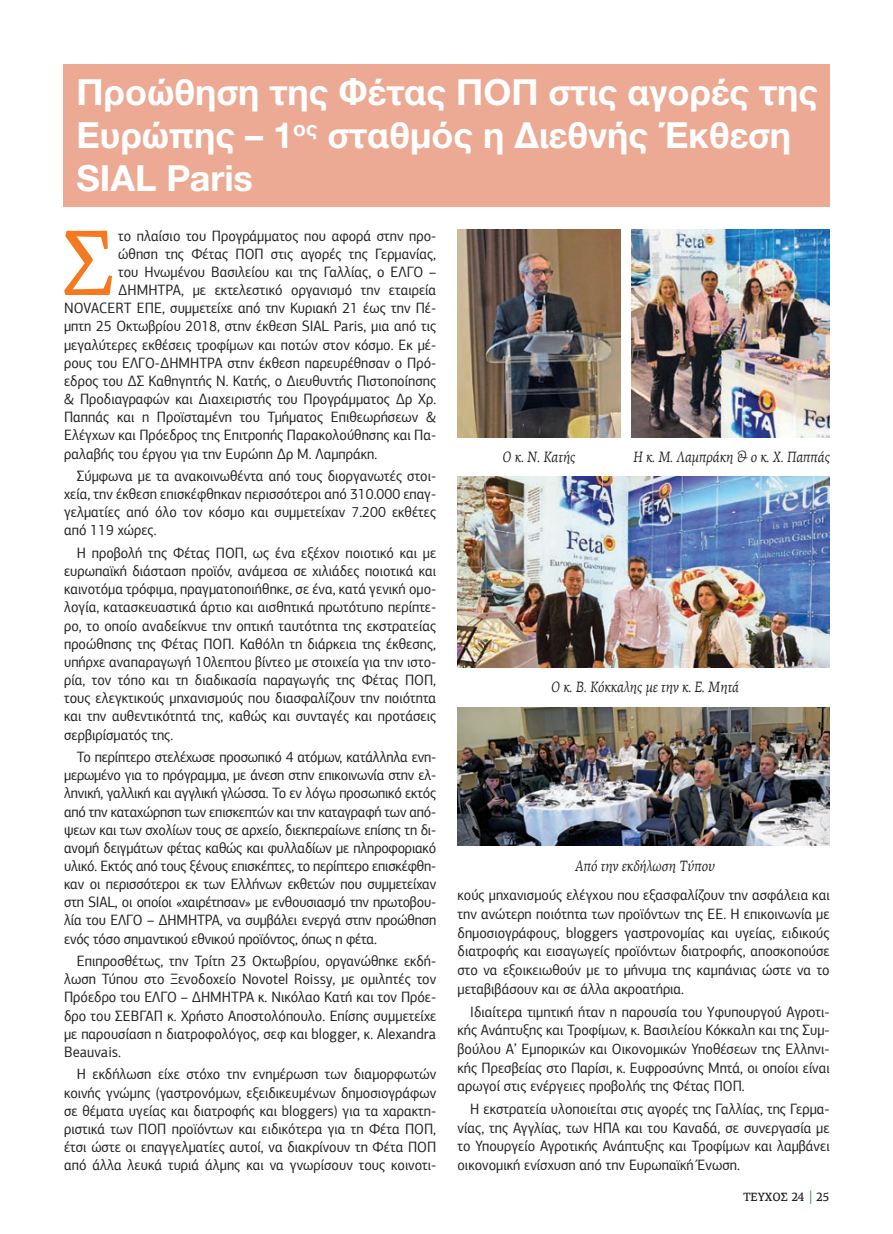
<style>
.page{position:relative;width:893px;height:1234px;background:#fff}
.page>*{position:absolute;margin:0;border:0;box-sizing:border-box;transform-origin:0 0}
.KEIMENO{font:93.3px "PF Agora Serif Pro";color:#f47921;scale:.94 1}
.TITLOS_MIKROS{font:700 36px/43.2px "Helvetica Neue LTW1 G";color:#fff}
.KEIMENO-2{font:15px/18.1px "PF Agora Sans Pro";color:#231f20;text-align:justify;scale:.94 1}
.LEZANTA{font:italic 15px "PF Agora Serif Pro";color:#231f20;scale:.86 1}
.t1{font:500 12px "PF Agora Serif Pro";color:#231f20;scale:.94 1}
.s1{font-size:15px;color:#329945}
</style>
<div class="page">
<div style="left:64px;top:64px;width:766px;height:142px;background:#ecaa94"></div>
<img style="left:458px;top:476px;width:372px;height:191px">
<img style="left:458px;top:707px;width:372px;height:138px">
<img style="left:632px;top:230px;width:197px;height:207px">
<img style="left:458px;top:230px;width:163px;height:207px">
<p class="TITLOS_MIKROS" style="left:77px;top:70px;width:743px">Προώθηση της Φέτας ΠΟΠ στις αγορές της<br>Ευρώπης – 1<sup>ος</sup> σταθμός η Διεθνής Έκθεση<br>SIAL Paris</p>
<p class="KEIMENO" style="left:62px;top:207px;width:57px">Σ</p>
<p class="KEIMENO-2" style="left:118px;top:227px;width:340px">το πλαίσιο του Προγράμματος που αφορά στην προ-</p>
<p class="KEIMENO-2" style="left:118px;top:245px;width:340px">ώθηση της Φέτας ΠΟΠ στις αγορές της Γερμανίας,</p>
<p class="KEIMENO-2" style="left:118px;top:263px;width:340px">του Ηνωμένου Βασιλείου και της Γαλλίας, ο ΕΛΓΟ –</p>
<p class="KEIMENO-2" style="left:118px;top:281px;width:340px">ΔΗΜΗΤΡΑ, με εκτελεστικό οργανισμό την εταιρεία</p>
<p class="KEIMENO-2" style="left:64px;top:299px;width:397px">NOVACERT ΕΠΕ, συμμετείχε από την Κυριακή 21 έως την Πέ-</p>
<p class="KEIMENO-2" style="left:64px;top:317px;width:397px">μπτη 25 Οκτωβρίου 2018, στην έκθεση SIAL Paris, μια από τις</p>
<p class="KEIMENO-2" style="left:64px;top:335px;width:397px">μεγαλύτερες εκθέσεις τροφίμων και ποτών στον κόσμο. Εκ μέ-</p>
<p class="KEIMENO-2" style="left:64px;top:353px;width:397px">ρους του ΕΛΓΟ-ΔΗΜΗΤΡΑ στην έκθεση παρευρέθησαν ο Πρό-</p>
<p class="KEIMENO-2" style="left:64px;top:371px;width:397px">εδρος του ΔΣ Καθηγητής Ν. Κατής, ο Διευθυντής Πιστοποίησης</p>
<p class="KEIMENO-2" style="left:64px;top:390px;width:397px">&amp; Προδιαγραφών και Διαχειριστής του Προγράμματος Δρ Χρ.</p>
<p class="KEIMENO-2" style="left:64px;top:408px;width:397px">Παππάς και η Προϊσταμένη του Τμήματος Επιθεωρήσεων &amp;</p>
<p class="KEIMENO-2" style="left:64px;top:426px;width:397px">Ελέγχων και Πρόεδρος της Επιτροπής Παρακολούθησης και Πα-</p>
<p class="KEIMENO-2" style="left:64px;top:444px;width:335px">ραλαβής του έργου για την Ευρώπη Δρ Μ. Λαμπράκη.</p>
<p class="KEIMENO-2" style="left:64px;top:466px;width:397px;text-indent:13px">Σύμφωνα με τα ανακοινωθέντα από τους διοργανωτές στοι&shy;χεία, την έκθεση επισκέφθηκαν περισσότεροι από 310.000 επαγ&shy;γελματίες από όλο τον κόσμο και συμμετείχαν 7.200 εκθέτες από 119 χώρες.</p>
<p class="KEIMENO-2" style="left:64px;top:543px;width:397px;text-indent:13px">Η προβολή της Φέτας ΠΟΠ, ως ένα εξέχον ποιοτικό και με ευρωπαϊκή διάσταση προϊόν, ανάμεσα σε χιλιάδες ποιοτικά και καινοτόμα τρόφιμα, πραγματοποιήθηκε, σε ένα, κατά γενική ομο&shy;λογία, κατασκευαστικά άρτιο και αισθητικά πρωτότυπο περίπτε&shy;ρο, το οποίο αναδείκνυε την οπτική ταυτότητα της εκστρατείας προώθησης της Φέτας ΠΟΠ. Καθόλη τη διάρκεια της έκθεσης, υπήρχε αναπαραγωγή 10λεπτου βίντεο με στοιχεία για την ιστο&shy;ρία, τον τόπο και τη διαδικασία παραγωγής της Φέτας ΠΟΠ, τους ελεγκτικούς μηχανισμούς που διασφαλίζουν την ποιότητα και την αυθεντικότητά της, καθώς και συνταγές και προτάσεις σερβιρίσματός της.</p>
<p class="KEIMENO-2" style="left:64px;top:747px;width:397px;text-indent:13px">Το περίπτερο στελέχωσε προσωπικό 4 ατόμων, κατάλληλα ενη&shy;μερωμένο για το πρόγραμμα, με άνεση στην επικοινωνία στην ελ&shy;ληνική, γαλλική και αγγλική γλώσσα. Το εν λόγω προσωπικό εκτός από την καταχώρηση των επισκεπτών και την καταγραφή των από&shy;ψεων και των σχολίων τους σε αρχείο, διεκπεραίωνε επίσης τη δι&shy;ανομή δειγμάτων φέτας καθώς και φυλλαδίων με πληροφοριακό υλικό. Εκτός από τους ξένους επισκέπτες, το περίπτερο επισκέφθη&shy;καν οι περισσότεροι εκ των Ελλήνων εκθετών που συμμετείχαν στη SIAL, οι οποίοι «χαιρέτησαν» με ενθουσιασμό την πρωτοβου&shy;λία του ΕΛΓΟ – ΔΗΜΗΤΡΑ, να συμβάλει ενεργά στην προώθηση ενός τόσο σημαντικού εθνικού προϊόντος, όπως η φέτα.</p>
<p class="KEIMENO-2" style="left:64px;top:951px;width:397px;text-indent:13px">Επιπροσθέτως, την Τρίτη 23 Οκτωβρίου, οργανώθηκε εκδή&shy;λωση Τύπου στο Ξενοδοχείο Novotel Roissy, με ομιλητές τον Πρόεδρο του ΕΛΓΟ – ΔΗΜΗΤΡΑ κ. Νικόλαο Κατή και τον Πρόε&shy;δρο του ΣΕΒΓΑΠ κ. Χρήστο Αποστολόπουλο. Επίσης συμμετείχε με παρουσίαση η διατροφολόγος, σεφ και blogger, κ. Alexandra Beauvais.</p>
<p class="KEIMENO-2" style="left:64px;top:1064px;width:397px;text-indent:13px">Η εκδήλωση είχε στόχο την ενημέρωση των διαμορφωτών κοινής γνώμης (γαστρονόμων, εξειδικευμένων δημοσιογράφων σε θέματα υγείας και διατροφής και bloggers) για τα χαρακτη&shy;ριστικά των ΠΟΠ προϊόντων και ειδικότερα για τη Φέτα ΠΟΠ, έτσι ώστε οι επαγγελματίες αυτοί, να διακρίνουν τη Φέτα ΠΟΠ από άλλα λευκά τυριά άλμης και να γνωρίσουν τους κοινοτι-</p>
<p class="LEZANTA" style="left:633px;top:448px;width:230px">Η κ. Μ. Λαμπράκη &amp; ο κ. Χ. Παππάς</p>
<p class="LEZANTA" style="left:502px;top:448px;width:86px">Ο κ. Ν. Κατής</p>
<p class="LEZANTA" style="left:551px;top:678px;width:220px">Ο κ. Β. Κόκκαλης με την κ. Ε. Μητά</p>
<p class="LEZANTA" style="left:575px;top:856px;width:164px">Από την εκδήλωση Τύπου</p>
<p class="KEIMENO-2" style="left:458px;top:885px;width:397px;line-height:18.6px">κούς μηχανισμούς ελέγχου που εξασφαλίζουν την ασφάλεια και την ανώτερη ποιότητα των προϊόντων της ΕΕ. Η επικοινωνία με δημοσιογράφους, bloggers γαστρονομίας και υγείας, ειδικούς διατροφής και εισαγωγείς προϊόντων διατροφής, αποσκοπούσε στο να εξοικειωθούν με το μήνυμα της καμπάνιας ώστε να το μεταβιβάσουν και σε άλλα ακροατήρια.</p>
<p class="KEIMENO-2" style="left:458px;top:1001px;width:397px;line-height:18.6px;text-indent:13px">Ιδιαίτερα τιμητική ήταν η παρουσία του Υφυπουργού Αγροτι&shy;κής Ανάπτυξης και Τροφίμων, κ. Βασιλείου Κόκκαλη και της Συμ&shy;βούλου Α’ Εμπορικών και Οικονομικών Υποθέσεων της Ελληνι&shy;κής Πρεσβείας στο Παρίσι, κ. Ευφροσύνης Μητά, οι οποίοι είναι αρωγοί στις ενέργειες προβολής της Φέτας ΠΟΠ.</p>
<p class="KEIMENO-2" style="left:458px;top:1099px;width:397px;line-height:18.6px;text-indent:13px">Η εκστρατεία υλοποιείται στις αγορές της Γαλλίας, της Γερμα&shy;νίας, της Αγγλίας, των ΗΠΑ και του Καναδά, σε συνεργασία με το Υπουργείο Αγροτικής Ανάπτυξης και Τροφίμων και λαμβάνει οικονομική ενίσχυση από την Ευρωπαϊκή Ένωση.</p>
<p class="t1" style="left:743px;top:1189px;width:93px">ΤΕΥΧΟΣ 24 <span class="s1">|</span> 25</p>
</div>
